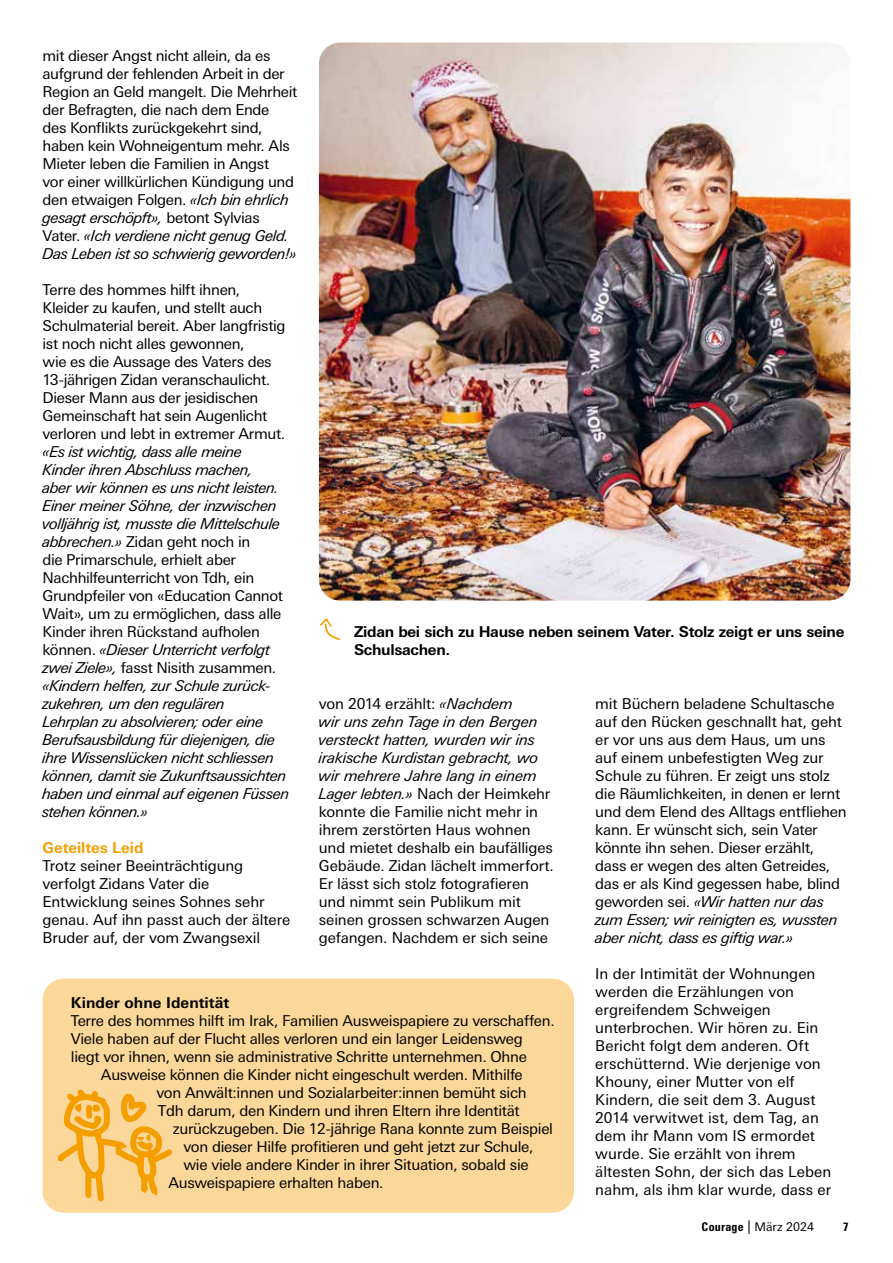
<style>
.page{position:relative;width:893px;height:1263px;background:#fff}
.page>*{position:absolute;margin:0;border:0;box-sizing:border-box;transform-origin:0 0}
.t1{font:15px/18px "Univers Next Pro";letter-spacing:-.02em;color:#000}
.t2{font:italic 15px/18px "Univers Next Pro";letter-spacing:-.025em;color:#000}
.t3{font:15px/18px "Univers Next Pro";color:#000}
.t4{font:700 15px/18px "Univers Next Pro";letter-spacing:-.02em;color:#000}
.t5{font:700 15px "Univers Next Pro";color:#000}
.t6{font:700 15px "Univers Next Pro";letter-spacing:-.005em;color:#f59e00}
.t7{font:12px "Univers Next Pro";color:#000}
.t8{font:700 condensed 12px "Univers LT Std";color:#000}
.s1{font-style:italic}
.s2{font-style:normal}
.s3{font-family:"Univers LT Std";font-weight:700;font-stretch:condensed}
.s4{font-size:13.5px}
</style>
<div class="page">
<svg style="left:320px;top:618px;width:20px;height:22px"></svg>
<div style="left:43px;top:979px;width:531px;height:234px;background:#fbd89a;border-radius:21px"></div>
<img style="left:319px;top:43px;width:531px;height:558px">
<svg style="left:58px;top:1089px;width:115px;height:113px"></svg>
<p class="t1" style="left:43px;top:46px;width:256px">mit dieser Angst nicht allein, da es aufgrund der fehlenden Arbeit in der Region an Geld mangelt. Die Mehrheit der Befragten, die nach dem Ende<br>des Konflikts zurückgekehrt sind, haben kein Wohneigentum mehr. Als Mieter leben die Familien in Angst<br>vor einer willkürlichen Kündigung und den etwaigen Folgen. <span class="s1">«Ich bin ehrlich gesagt erschöpft»,</span> betont Sylvias Vater. <span class="s1">«Ich verdiene nicht genug Geld.<br>Das Leben ist so schwierig geworden!»</span></p>
<p class="t1" style="left:43px;top:280px;width:245px">Terre des hommes hilft ihnen, Kleider zu kaufen, und stellt auch Schulmaterial bereit. Aber langfristig ist noch nicht alles gewonnen,<br>wie es die Aussage des Vaters des 13-jährigen Zidan veranschaulicht.<br>Dieser Mann aus der jesidischen Gemeinschaft hat sein Augenlicht verloren und lebt in extremer Armut.</p>
<p class="t2" style="left:43px;top:442px;width:248px">«Es ist wichtig, dass alle meine<br>Kinder ihren Abschluss machen,<br>aber wir können es uns nicht leisten.<br>Einer meiner Söhne, der inzwischen volljährig ist, musste die Mittelschule abbrechen.» <span class="s2">Zidan geht noch in<br>die Primarschule, erhielt aber Nachhilfeunterricht von Tdh, ein Grundpfeiler von «Education Cannot Wait», um zu ermöglichen, dass alle Kinder ihren Rückstand aufholen können.</span> «Dieser Unterricht verfolgt zwei Ziele», <span class="s2">fasst Nisith zusammen. </span>«Kindern helfen, zur Schule zurück&shy;zukehren, um den regulären<br>Lehrplan zu absolvieren; oder eine Berufsausbildung für diejenigen, die ihre Wissenslücken nicht schliessen können, damit sie Zukunftsaussichten haben und einmal auf eigenen Füssen stehen können.»</p>
<p class="t6" style="left:43px;top:838px;width:103px">Geteiltes Leid</p>
<p class="t1" style="left:43px;top:856px;width:249px">Trotz seiner Beeinträchtigung verfolgt Zidans Vater die<br>Entwicklung seines Sohnes sehr genau. Auf ihn passt auch der ältere<br>Bruder auf, der vom Zwangsexil</p>
<p class="t4" style="left:354px;top:622px;width:492px">Zidan bei sich zu Hause neben seinem Vater. Stolz zeigt er uns seine<br>Schulsachen.</p>
<p class="t1" style="left:319px;top:694px;width:237px">von 2014 erzählt: <span class="s1">«Nachdem<br>wir uns zehn Tage in den Bergen versteckt hatten, wurden wir ins irakische Kurdistan gebracht, wo wir mehrere Jahre lang in einem<br>Lager lebten.»</span> Nach der Heimkehr konnte die Familie nicht mehr in ihrem zerstörten Haus wohnen und mietet deshalb ein baufälliges<br>Gebäude. Zidan lächelt immerfort.<br>Er lässt sich stolz fotografieren und nimmt sein Publikum mit seinen grossen schwarzen Augen gefangen. Nachdem er sich seine</p>
<p class="t1" style="left:595px;top:694px;width:253px">mit Büchern beladene Schultasche auf den Rücken geschnallt hat, geht er vor uns aus dem Haus, um uns auf einem unbefestigten Weg zur Schule zu führen. Er zeigt uns stolz die Räumlichkeiten, in denen er lernt und dem Elend des Alltags entfliehen kann. Er wünscht sich, sein Vater könnte ihn sehen. Dieser erzählt, dass er wegen des alten Getreides, das er als Kind gegessen habe, blind geworden sei. <span class="s1">«Wir hatten nur das zum Essen; wir reinigten es, wussten aber nicht, dass es giftig war.»</span></p>
<p class="t3" style="left:595px;top:964px;width:238px">In der Intimität der Wohnungen werden die Erzählungen von ergreifendem Schweigen unterbrochen. Wir hören zu. Ein<br>Bericht folgt dem anderen. Oft erschütternd. Wie derjenige von<br>Khouny, einer Mutter von elf<br>Kindern, die seit dem 3. August<br>2014 verwitwet ist, dem Tag, an dem ihr Mann vom IS ermordet wurde. Sie erzählt von ihrem ältesten Sohn, der sich das Leben nahm, als ihm klar wurde, dass er</p>
<p class="t5" style="left:71px;top:993px;width:160px">Kinder ohne Identität</p>
<p class="t1" style="left:71px;top:1011px;width:485px">Terre des hommes hilft im Irak, Familien Ausweispapiere zu verschaffen.</p>
<p class="t1" style="left:71px;top:1029px;width:453px">Viele haben auf der Flucht alles verloren und ein langer Leidensweg</p>
<p class="t1" style="left:71px;top:1047px;width:457px">liegt vor ihnen, wenn sie administrative Schritte unternehmen. Ohne</p>
<p class="t1" style="left:101px;top:1065px;width:423px">Ausweise können die Kinder nicht eingeschult werden. Mithilfe</p>
<p class="t1" style="left:156px;top:1083px;width:372px">von Anwält:innen und Sozialarbeiter:innen bemüht sich</p>
<p class="t1" style="left:158px;top:1101px;width:363px">Tdh darum, den Kindern und ihren Eltern ihre Identität</p>
<p class="t1" style="left:173px;top:1119px;width:382px">zurückzugeben. Die 12-jährige Rana konnte zum Beispiel</p>
<p class="t1" style="left:183px;top:1137px;width:352px">von dieser Hilfe profitieren und geht jetzt zur Schule,</p>
<p class="t1" style="left:183px;top:1155px;width:347px">wie viele andere Kinder in ihrer Situation, sobald sie</p>
<p class="t1" style="left:168px;top:1173px;width:217px">Ausweispapiere erhalten haben.</p>
<p class="t7" style="left:702px;top:1219px;width:114px"><span class="s3">Courage</span> <span class="s4">|</span> März 2024</p>
<p class="t8" style="left:843px;top:1219px;width:7px">7</p>
</div>
